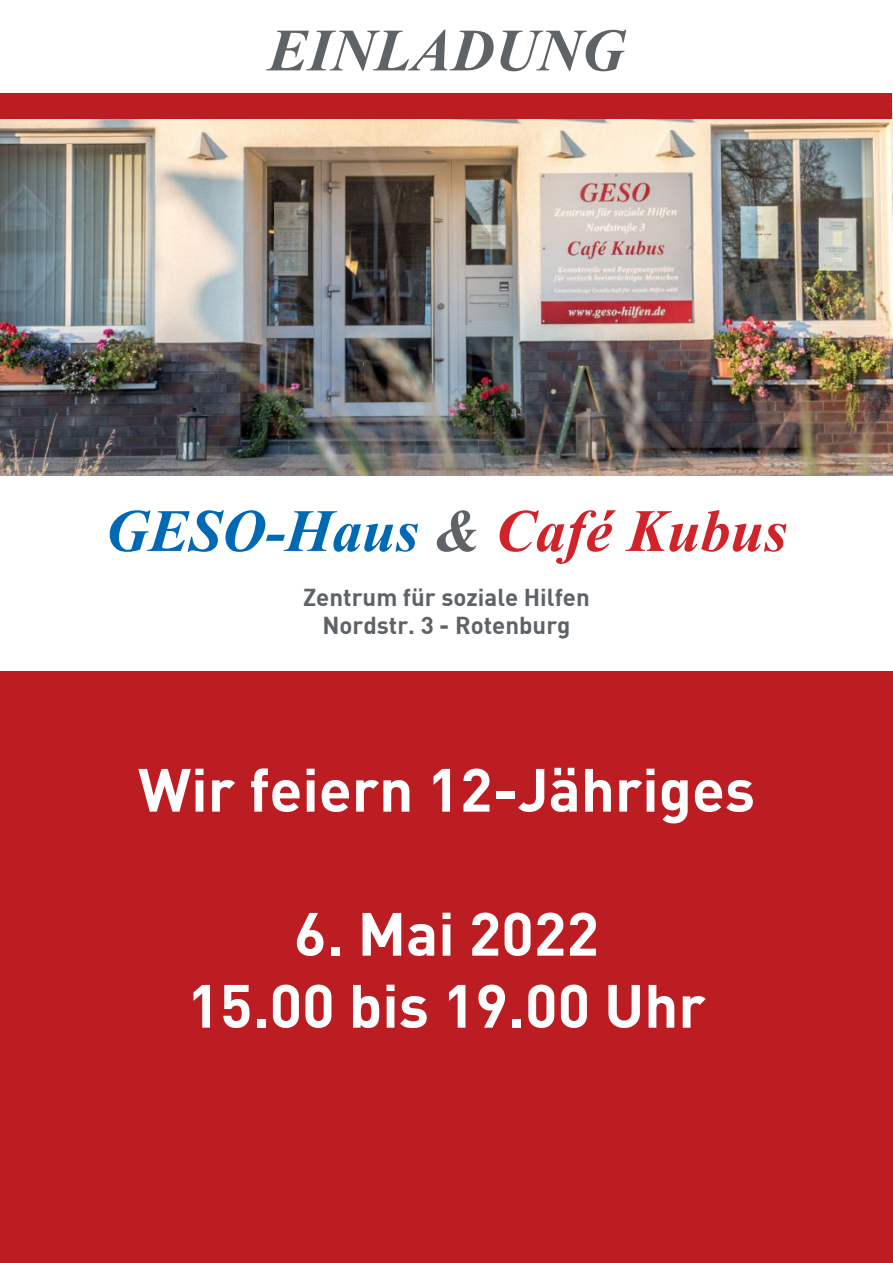
<style>
.page{position:relative;width:893px;height:1263px;background:#fff}
.page>*{position:absolute;margin:0;border:0;box-sizing:border-box;transform-origin:0 0}
.t1{font:700 60px "DIN";color:#fff}
.t2{font:italic 700 60px "Times New Roman";color:#0069b4}
.t3{font:italic 700 60px "Times New Roman";color:#5e6367}
.t4{font:700 24px "DIN";color:#5e6367}
.s1{color:#5e6367}
.s2{color:#d1232a}
</style>
<div class="page">
<div style="left:0;top:672px;width:893px;height:591px;background:#bc1d22"></div>
<img style="left:0;top:98px;width:893px;height:377px">
<div style="left:1px;top:93px;width:891px;height:26px;background:#bc1d22"></div>
<p class="t3" style="left:268px;top:8px;width:358px">EINLADUNG</p>
<p class="t2" style="left:106px;top:489px;width:683px">GESO-Haus <span class="s1">&amp;</span> <span class="s2">Café Kubus</span></p>
<p class="t4" style="left:303px;top:581px;width:288px">Zentrum für soziale Hilfen</p>
<p class="t4" style="left:322px;top:610px;width:250px">Nordstr. 3 - Rotenburg</p>
<p class="t1" style="left:138px;top:751px;width:618px">Wir feiern 12-Jähriges</p>
<p class="t1" style="left:294px;top:895px;width:307px">6. Mai 2022</p>
<p class="t1" style="left:187px;top:967px;width:520px">15.00 bis 19.00 Uhr</p>
</div>
